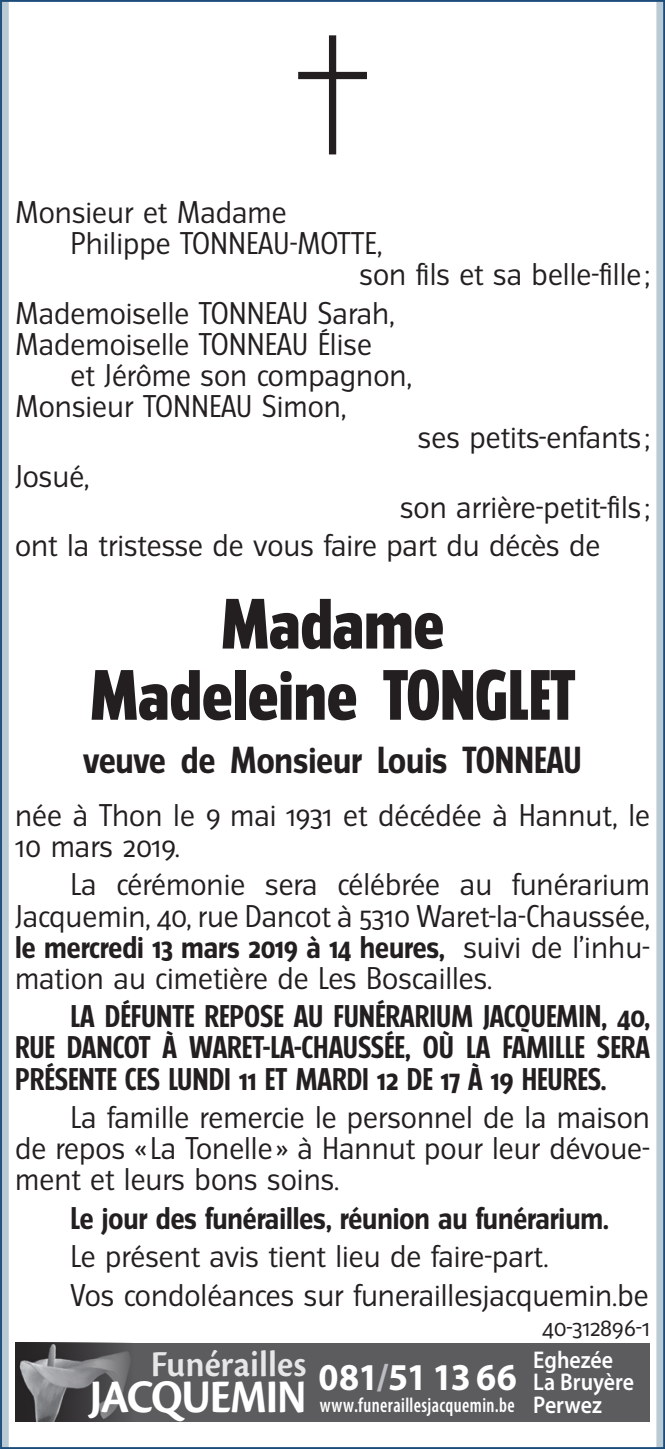
<style>
.page{position:relative;width:665px;height:1449px;background:#fff}
.page>*{position:absolute;margin:0;border:0;box-sizing:border-box;transform-origin:0 0}
.t1{font:800 63.7px/71px "Turmino";color:#231f20;text-align:center}
.t2{font:700 48.65px "Cronos Pro";letter-spacing:-.025em;color:#fff;scale:.91 1}
.t3{font:600 38.15px "Cronos Pro";color:#fff;scale:.95 1}
.t4{font:700 33.6px "Turmino";color:#231f20}
.t5{font:28px/31.2px "Turmino";color:#231f20}
.t6{font:700 28px/31.2px "Turmino";color:#231f20;text-align:justify}
.t7{font:600 24.15px/22.4px "Myriad Pro";color:#fff;scale:.9 1}
.t8{font:22.4px "Turmino";letter-spacing:-.015em;color:#231f20}
.t9{font:600 condensed 20.65px "Myriad Pro";letter-spacing:.02em;color:#fff;scale:.89 1}
.s1{font-weight:700}
</style>
<div class="page">
<div style="left:0;top:0;width:9px;height:1449px;background:#bacad5"></div>
<div style="left:656px;top:0;width:9px;height:1449px;background:#bacad5"></div>
<svg style="left:298px;top:35px;width:69px;height:119px"></svg>
<div style="left:15px;top:1342px;width:635px;height:79px;background:#5c5c5f"></div>
<img style="left:15px;top:1342px;width:118px;height:79px">
<p class="t5" style="left:15px;top:197px;width:273px">Monsieur et Madame</p>
<p class="t5" style="left:71px;top:228px;width:313px">Philippe TONNEAU-MOTTE,</p>
<p class="t5" style="left:359px;top:259px;width:292px">son fils et sa belle-fille;</p>
<p class="t5" style="left:15px;top:297px;width:381px">Mademoiselle TONNEAU Sarah,</p>
<p class="t5" style="left:15px;top:328px;width:358px">Mademoiselle TONNEAU Élise</p>
<p class="t5" style="left:71px;top:360px;width:343px">et Jérôme son compagnon,</p>
<p class="t5" style="left:15px;top:391px;width:333px">Monsieur TONNEAU Simon,</p>
<p class="t5" style="left:418px;top:422px;width:234px">ses petits-enfants ;</p>
<p class="t5" style="left:15px;top:460px;width:76px">Josué,</p>
<p class="t5" style="left:15px;top:488px;width:636px;line-height:38.5px;text-indent:385px">son arrière-petit-fils ; ont la tristesse de vous faire part du décès de</p>
<h1 class="t1" style="left:90px;top:589px;width:486px">Madame<br>Madeleine TONGLET</h1>
<p class="t4" style="left:83px;top:739px;width:500px">veuve de Monsieur Louis TONNEAU</p>
<p class="t5" style="left:15px;top:799px;width:636px">née à Thon le 9 mai 1931 et décédée à Hannut, le<br>10 mars 2019.</p>
<p class="t5" style="left:15px;top:869px;width:636px;text-align:justify;text-indent:55px">La cérémonie sera célébrée au funérarium Jacquemin, 40, rue Dancot à 5310 Waret-la-Chaussée, <span class="s1">le mercredi 13 mars 2019 à 14 heures,</span> suivi de l’inhu&shy;mation au cimetière de Les Boscailles.</p>
<p class="t6" style="left:15px;top:1001px;width:636px;text-indent:55px">LA DÉFUNTE REPOSE AU FUNÉRARIUM JACQUEMIN, 40, RUE DANCOT À WARET-LA-CHAUSSÉE, OÙ LA FAMILLE SERA PRÉSENTE CES LUNDI 11 ET MARDI 12 DE 17 À 19 HEURES.</p>
<p class="t5" style="left:15px;top:1101px;width:636px;text-align:justify;text-indent:55px">La famille remercie le personnel de la maison de repos « La Tonelle» à Hannut pour leur dévoue&shy;ment et leurs bons soins.</p>
<p class="t6" style="left:71px;top:1202px;width:540px">Le jour des funérailles, réunion au funérarium.</p>
<p class="t5" style="left:71px;top:1237px;width:580px;line-height:38.5px">Le présent avis tient lieu de faire-part.<br>Vos condoléances sur funeraillesjacquemin.be</p>
<p class="t8" style="left:542px;top:1313px;width:109px">40‑312896‑1</p>
<h3 class="t3" style="left:150px;top:1342px;width:166px">Funérailles</h3>
<p class="t7" style="left:533px;top:1347px;width:113px">Eghezée<br>La Bruyère<br>Perwez</p>
<h2 class="t2" style="left:90px;top:1368px;width:471px">JACQUEMIN <sup>081</sup><sup>/</sup><sup>51</sup> <sup>13</sup> <sup>66</sup></h2>
<p class="t9" style="left:320px;top:1393px;width:221px">www.funeraillesjacquemin.be</p>
</div>
